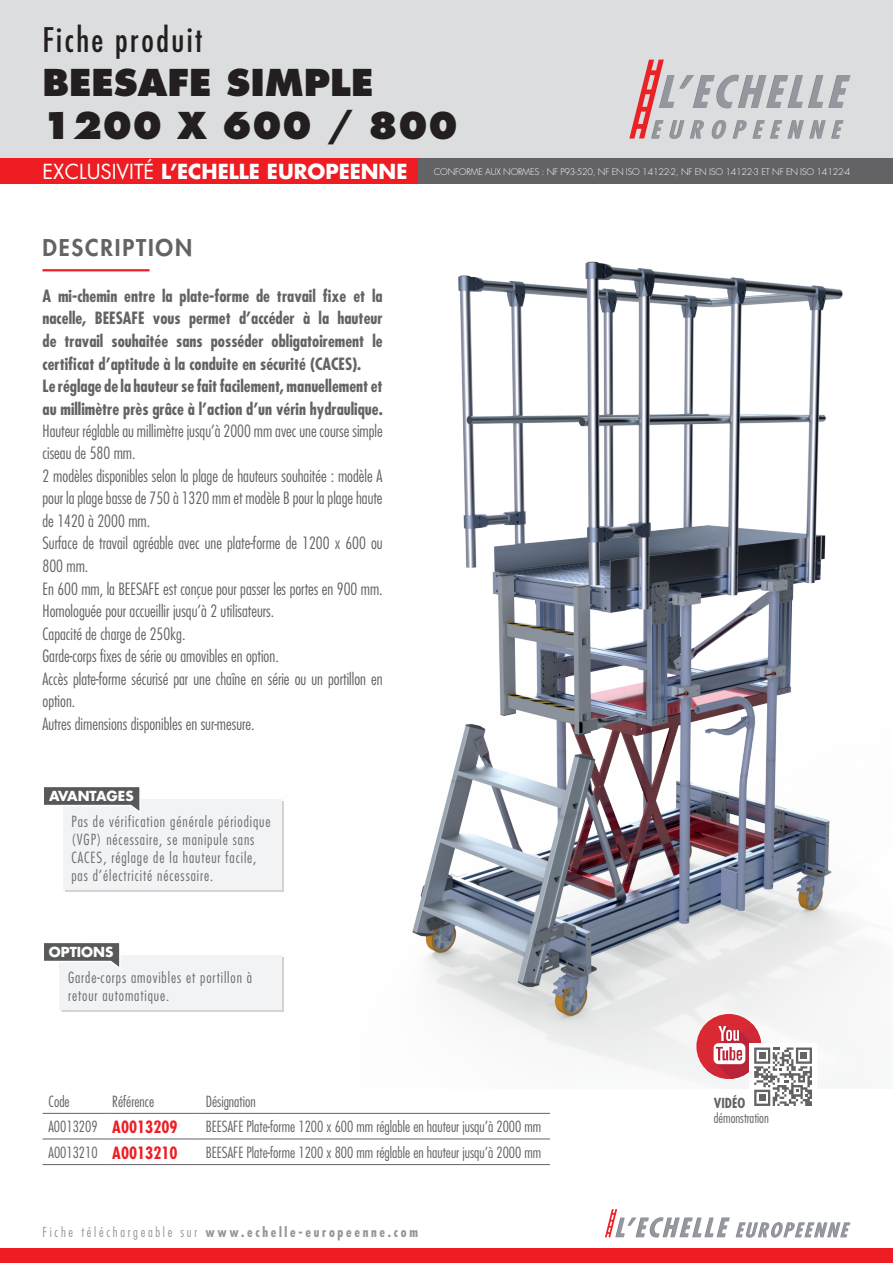
<style>
.page{position:relative;width:893px;height:1263px;background:#fff}
.page>*{position:absolute;margin:0;border:0;box-sizing:border-box;transform-origin:0 0}
.t1{font:800 36px/43.2px "Futura Std";color:#231f20}
.t2{font:condensed 33px "Futura Std";letter-spacing:.075em;color:#231f20}
.t3{font:800 22.5px "Futura Std";letter-spacing:.08em;color:#636366}
.t4{font:700 20.1px "Futura Std";color:#fff}
.t5{font:300 condensed 16.5px/22.5px "Futura Std";color:#636366}
.t6{font:700 condensed 16.5px/22.5px "Futura Std";color:#636366;text-align:right}
.t7{font:700 condensed 16.5px "Futura Std";color:#ee1d23}
.t8{font:300 condensed 15px/18px "Futura Std";letter-spacing:.06em;color:#6c6d70}
.t9{font:300 condensed 15px "Futura Std";color:#636366}
.t10{font:700 condensed 13.5px "Futura Std";letter-spacing:.2em;color:#939598}
.t11{font:300 condensed 13.5px "Futura Std";letter-spacing:.2em;color:#939598}
.t12{font:700 13.5px "Futura Std";color:#fff}
.t13{font:300 condensed 13.5px "Futura Std";color:#636366}
.t14{font:700 condensed 13.5px "Futura Std";color:#636366}
.t15{font:300 9px "Futura Std";letter-spacing:-.025em;color:#fff}
.s1{font-weight:400}
</style>
<div class="page">
<img style="left:71px;top:261px;width:795px;height:822px">
<div style="left:696px;top:1014px;width:65px;height:65px;background:#d92a34;border-radius:50%"></div>
<div style="left:749px;top:1043px;width:67px;height:67px;background:#fff"></div>
<svg style="left:706px;top:1023px;width:106px;height:83px"></svg>
<div style="left:759px;top:1052px;width:7px;height:7px;background:#636366"></div>
<div style="left:759px;top:1094px;width:7px;height:7px;background:#636366"></div>
<div style="left:800px;top:1052px;width:7px;height:7px;background:#636366"></div>
<hr style="left:43px;top:269px;width:107px;height:2px;background:#ee1d23">
<div style="left:65px;top:801px;width:219px;height:91px;background:#d3d2d2"></div>
<div style="left:63px;top:799px;width:219px;height:91px;background:#f2f3f4"></div>
<svg style="left:44px;top:785px;width:98px;height:28px"></svg>
<hr style="left:43px;top:1138px;width:63px;height:1px;background:#636366">
<hr style="left:106px;top:1138px;width:94px;height:1px;background:#636366">
<hr style="left:200px;top:1138px;width:350px;height:1px;background:#636366">
<hr style="left:43px;top:1164px;width:63px;height:1px;background:#636366">
<hr style="left:106px;top:1164px;width:94px;height:1px;background:#636366">
<hr style="left:200px;top:1164px;width:350px;height:1px;background:#636366">
<hr style="left:43px;top:1113px;width:63px;height:1px;background:#636366">
<hr style="left:106px;top:1113px;width:94px;height:1px;background:#636366">
<hr style="left:200px;top:1113px;width:350px;height:1px;background:#636366">
<div style="left:62px;top:957px;width:222px;height:55px;background:#d3d2d2"></div>
<div style="left:60px;top:955px;width:222px;height:55px;background:#f2f3f4"></div>
<svg style="left:44px;top:941px;width:77px;height:30px"></svg>
<div style="left:0;top:0;width:893px;height:171px;background:#dcdddf"></div>
<div style="left:0;top:1249px;width:893px;height:14px;background:#ee1d23"></div>
<div style="left:0;top:158px;width:893px;height:26px;background:#636366"></div>
<div style="left:0;top:158px;width:418px;height:26px;background:#ee1d23"></div>
<svg style="left:605px;top:1209px;width:245px;height:28px"></svg>
<svg style="left:629px;top:60px;width:221px;height:79px"></svg>
<h2 class="t2" style="left:43px;top:20px;width:161px">Fiche produit</h2>
<h1 class="t1" style="left:43px;top:60px;width:417px">BEESAFE SIMPLE<br>1200 X 600 / 800</h1>
<p class="t4" style="left:43px;top:158px;width:366px"><span class="s1">EXCLUSIVITÉ</span> ’L ECHELLE EUROPEENNE</p>
<p class="t15" style="left:434px;top:166px;width:418px">CONFORME AUX NORMES : NF P93-520, NF EN ISO 14122-2, NF EN ISO 14122-3 ET NF EN ISO 14122-4</p>
<h3 class="t3" style="left:43px;top:234px;width:151px">DESCRIPTION</h3>
<p class="t6" style="left:43px;top:285px;width:342px">A mi-chemin entre la plate-forme de travail fixe et la hauteur</p>
<p class="t6" style="left:239px;top:307px;width:57px">’d accéder</p>
<p class="t6" style="left:319px;top:307px;width:12px">la</p>
<p class="t6" style="left:43px;top:307px;width:45px">nacelle,</p>
<p class="t6" style="left:95px;top:307px;width:51px">BEESAFE</p>
<p class="t6" style="left:303px;top:307px;width:9px">à</p>
<p class="t6" style="left:189px;top:307px;width:43px">permet</p>
<p class="t6" style="left:153px;top:307px;width:29px">vous</p>
<p class="t6" style="left:43px;top:330px;width:342px;text-align:left">de<br>certificat ’d aptitude laà conduite en sécurité (CACES .( Leréglagedelahauteursefaitfacilement,manuellementet au millimètre près grâce ’là action ’d un vérin hydraulique.</p>
<p class="t5" style="left:43px;top:419px;width:342px">Hauteur réglable au millimètre jusqu à’ 2000 mm avec une course simple ciseau de 580 mm.<br>2 modèles disponibles selon la plage de hauteurs souhaitée : modèle A pour la plage basse de 750 à 1320 mm et modèle B pour la plage haute de 1420 à 2000 mm.<br>Surface de travail agréable avec une plate-forme de 1200 x 600 ou 800 mm.<br>En 600 mm la, BEESAFE est conçue pour passer les portes en 900 mm.<br>Homologuée pour accueillir jusqu 2à’ utilisateurs.<br>Capacité de charge de 250kg.<br>Garde-corps fixes de série ou amovibles en option.<br>Accès plate-forme sécurisé par une chaîne en série ou un portillon en option.<br>Autres dimensions disponibles en sur-mesure.</p>
<p class="t6" style="left:65px;top:330px;width:40px">travail</p>
<p class="t6" style="left:111px;top:330px;width:58px">souhaitée</p>
<p class="t6" style="left:211px;top:330px;width:54px">posséder</p>
<p class="t6" style="left:272px;top:330px;width:94px">obligatoirement</p>
<p class="t6" style="left:372px;top:330px;width:12px">le</p>
<p class="t6" style="left:176px;top:330px;width:28px">sans</p>
<p class="t12" style="left:49px;top:787px;width:86px">AVANTAGES</p>
<p class="t8" style="left:71px;top:813px;width:201px">Pas de vérification générale périodique (VGP) nécessaire, se manipule sans CACES, réglage de la hauteur facile, pas ’d électricité nécessaire.</p>
<p class="t12" style="left:49px;top:943px;width:66px">OPTIONS</p>
<p class="t8" style="left:68px;top:968px;width:186px">Garde-corps amovibles et portillon à retour automatique.</p>
<p class="t9" style="left:49px;top:1093px;width:23px">Code</p>
<p class="t9" style="left:112px;top:1093px;width:43px">Référence</p>
<p class="t9" style="left:206px;top:1093px;width:51px">Désignation</p>
<p class="t9" style="left:49px;top:1118px;width:51px">A0013209</p>
<p class="t7" style="left:112px;top:1117px;width:67px">A0013209</p>
<p class="t9" style="left:206px;top:1118px;width:337px">BEESAFE Plate-forme 1200 x 600 mm réglable en hauteur jusqu à’ 2000 mm</p>
<p class="t9" style="left:49px;top:1143px;width:51px">A0013210</p>
<p class="t7" style="left:112px;top:1142px;width:67px">A0013210</p>
<p class="t9" style="left:206px;top:1143px;width:337px">BEESAFE Plate-forme 1200 x 800 mm réglable en hauteur jusqu à’ 2000 mm</p>
<p class="t11" style="left:43px;top:1224px;width:32px">Fiche</p>
<p class="t11" style="left:81px;top:1224px;width:92px">téléchargeable</p>
<p class="t11" style="left:181px;top:1224px;width:18px">sur</p>
<p class="t10" style="left:205px;top:1224px;width:214px">www.echelle-europeenne.com</p>
<p class="t14" style="left:714px;top:1095px;width:33px">VIDÉO</p>
<p class="t13" style="left:714px;top:1110px;width:57px">démonstration</p>
</div>
